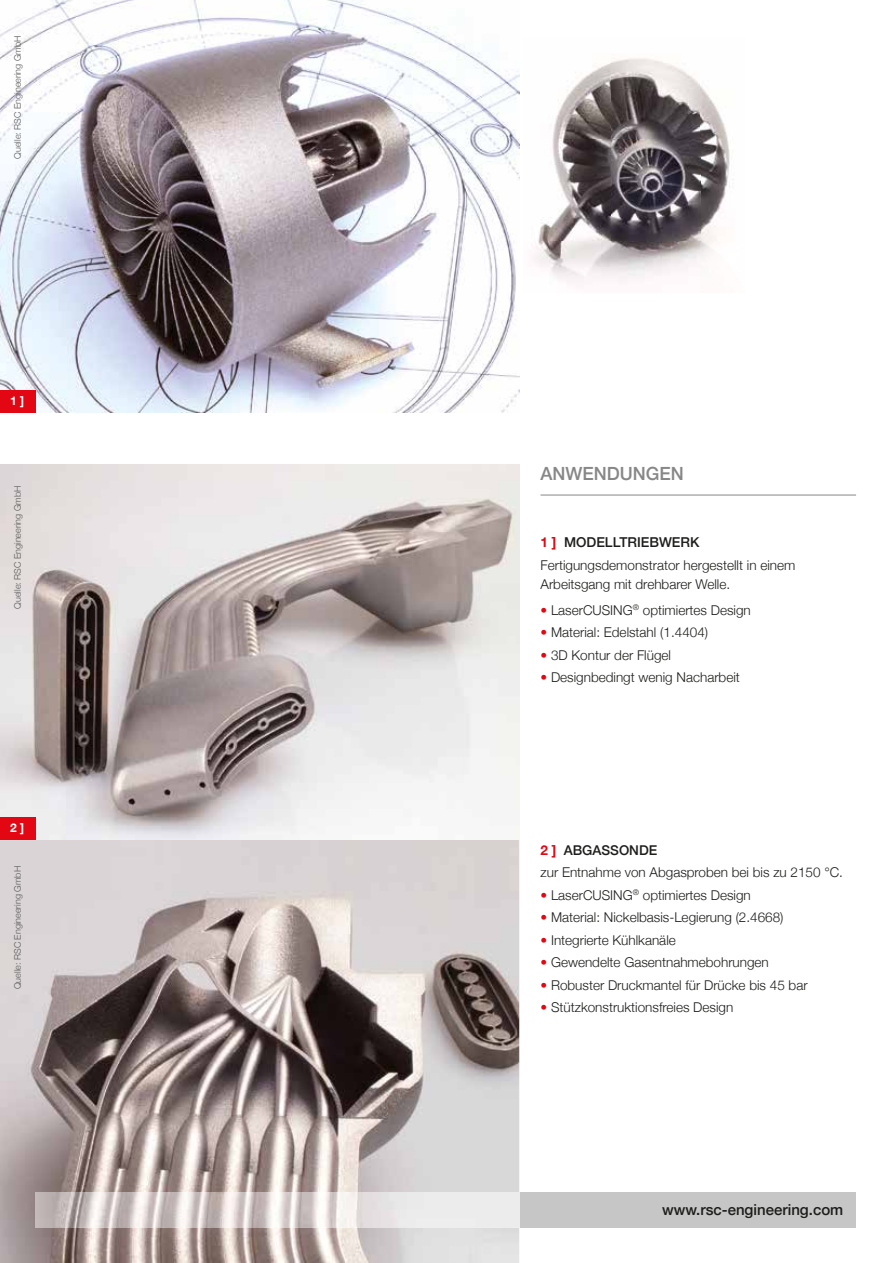
<style>
.page{position:relative;width:893px;height:1263px;background:#fff}
.page>*{position:absolute;margin:0;border:0;box-sizing:border-box;transform-origin:0 0}
.t1{font:500 18.15px "Helvetica Neue";color:#878787}
.t2{font:500 15.15px "Helvetica Neue";color:#1d1d1b}
.t3{font:500 13.65px "Helvetica Neue";color:#1d1d1b}
.t4{font:300 13.5px/22.5px "Helvetica Neue";color:#1d1d1b}
.t5{font:700 12px "Helvetica Neue";color:#fff}
.t6{font:300 9px "Helvetica Neue";color:#575756}
.s1{font-weight:700;color:#e30613}
.s2{color:#e30613}
.s3{font-weight:500}
</style>
<div class="page">
<img style="left:0;top:465px;width:519px;height:798px">
<hr style="left:540px;top:495px;width:316px;height:1px;background:#878787">
<img style="left:0;top:0;width:519px;height:412px">
<div style="left:519px;top:1192px;width:337px;height:36px;background:#c6c6c6"></div>
<img style="left:35px;top:1192px;width:484px;height:36px">
<div style="left:0;top:390px;width:35px;height:22px;background:#e30613"></div>
<div style="left:0;top:817px;width:35px;height:23px;background:#e30613"></div>
<img style="left:533px;top:58px;width:197px;height:225px">
<p class="t6" style="left:10px;top:159px;width:125px;rotate:-90deg">Quelle: RSC Engineering GmbH</p>
<p class="t5" style="left:10px;top:391px;width:16px">1 ]</p>
<p class="t6" style="left:10px;top:609px;width:125px;rotate:-90deg">Quelle: RSC Engineering GmbH</p>
<p class="t5" style="left:10px;top:819px;width:16px">2 ]</p>
<p class="t6" style="left:10px;top:989px;width:125px;rotate:-90deg">Quelle: RSC Engineering GmbH</p>
<h1 class="t1" style="left:540px;top:459px;width:145px">ANWENDUNGEN</h1>
<p class="t3" style="left:540px;top:531px;width:160px"><span class="s1">1 ]</span> MODELLTRIEBWERK</p>
<p class="t4" style="left:540px;top:554px;width:256px;line-height:19.5px">Fertigungsdemonstrator hergestellt in einem<br>Arbeitsgang mit drehbarer Welle.</p>
<p class="t4" style="left:540px;top:598px;width:212px"><span class="s2">•</span> LaserCUSING<sup>®</sup> optimiertes Design</p>
<p class="t4" style="left:540px;top:620px;width:169px"><span class="s2">•</span> Material: Edelstahl (1.4404)</p>
<p class="t4" style="left:540px;top:643px;width:132px"><span class="s2">•</span> 3D Kontur der Flügel</p>
<p class="t4" style="left:540px;top:665px;width:201px"><span class="s2">•</span> Designbedingt wenig Nacharbeit</p>
<p class="t4" style="left:540px;top:838px;width:304px"><span class="s1">2 ]</span> <span class="s3">ABGASSONDE<br></span>zur Entnahme von Abgasproben bei bis zu 2150 °C.</p>
<p class="t4" style="left:540px;top:883px;width:212px"><span class="s2">•</span> LaserCUSING<sup>®</sup> optimiertes Design</p>
<p class="t4" style="left:540px;top:905px;width:244px"><span class="s2">•</span> Material: Nickelbasis-Legierung (2.4668)</p>
<p class="t4" style="left:540px;top:928px;width:137px"><span class="s2">•</span> Integrierte Kühlkanäle</p>
<p class="t4" style="left:540px;top:950px;width:230px"><span class="s2">•</span> Gewendelte Gasentnahmebohrungen</p>
<p class="t4" style="left:540px;top:973px;width:269px"><span class="s2">•</span> Robuster Druckmantel für Drücke bis 45 bar</p>
<p class="t4" style="left:540px;top:995px;width:194px"><span class="s2">•</span> Stützkonstruktionsfreies Design</p>
<p class="t2" style="left:662px;top:1197px;width:183px">www.rsc-engineering.com</p>
</div>
